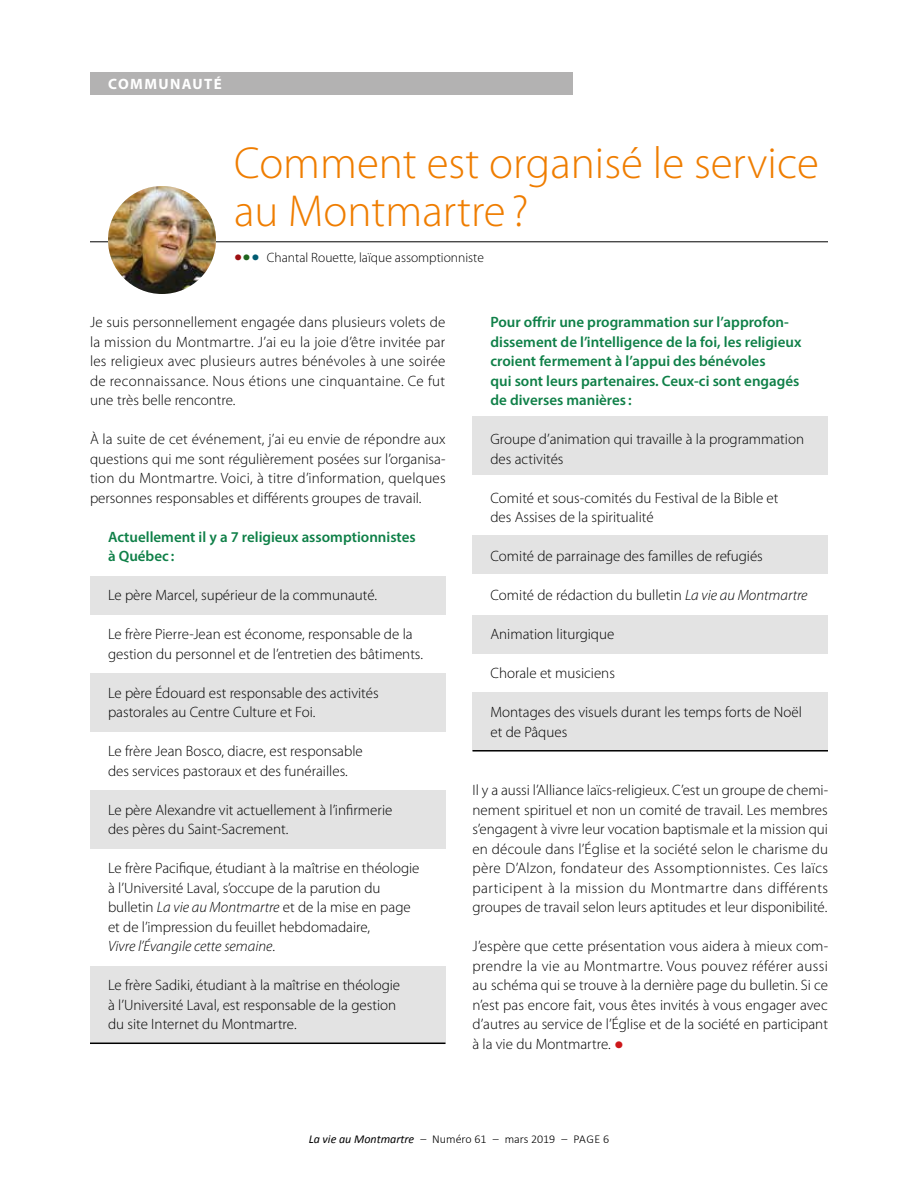
<style>
.page{position:relative;width:918px;height:1188px;background:#fff}
.page>*{position:absolute;margin:0;border:0;box-sizing:border-box;transform-origin:0 0}
.t1{font:300 45px/48px "Myriad Pro";color:#ef7d00}
.t2{font:300 39px "Myriad Pro";color:#cd171a}
.t3{font:300 33px "Myriad Pro";color:#9d0f12}
.t4{font:300 15px/19.5px "Myriad Pro";color:#000}
.t5{font:600 15px/19.5px "Myriad Pro";color:#0f8048}
.t6{font:700 15px "Myriad Pro";letter-spacing:.095em;color:#fff}
.t7{font:300 13.5px "Myriad Pro";color:#000}
.t8{font:300 12px "Calibri";color:#000}
.s1{color:#1f641e}
.s2{color:#005b71}
.s3{font-style:italic}
.s4{font-weight:400;font-style:italic}
</style>
<div class="page">
<div style="left:90px;top:72px;width:483px;height:22px;background:#b3b2b2"></div>
<hr style="left:90px;top:242px;width:738px;height:1px;background:#000">
<img style="left:108px;top:186px;width:108px;height:108px;border-radius:54px">
<div style="left:90px;top:576px;width:356px;height:39px;background:#e3e3e3"></div>
<div style="left:90px;top:674px;width:356px;height:58px;background:#e3e3e3"></div>
<div style="left:90px;top:790px;width:356px;height:59px;background:#e3e3e3"></div>
<div style="left:90px;top:966px;width:356px;height:78px;background:#e3e3e3"></div>
<hr style="left:90px;top:1043px;width:356px;height:1px;background:#000">
<div style="left:472px;top:416px;width:356px;height:59px;background:#e3e3e3"></div>
<div style="left:472px;top:692px;width:356px;height:59px;background:#e3e3e3"></div>
<div style="left:472px;top:536px;width:356px;height:38px;background:#e3e3e3"></div>
<div style="left:472px;top:615px;width:356px;height:39px;background:#e3e3e3"></div>
<hr style="left:472px;top:750px;width:356px;height:2px;background:#000">
<p class="t6" style="left:108px;top:74px;width:115px">COMMUNAUTÉ</p>
<h1 class="t1" style="left:234px;top:138px;width:586px">Comment est organisé le service au Montmartre ?</h1>
<h3 class="t3" style="left:234px;top:235px;width:27px">•<span class="s1">•</span><span class="s2">•</span></h3>
<p class="t7" style="left:267px;top:249px;width:219px">Chantal Rouette, laïque assomptionniste</p>
<p class="t4" style="left:90px;top:312px;width:357px;text-align:justify">Je suis personnellement engagée dans plusieurs volets de la mission du Montmartre. J’ai eu la joie d’être invitée par les religieux avec plusieurs autres bénévoles à une soirée de reconnaissance. Nous étions une cinquantaine. Ce fut une très belle rencontre.</p>
<p class="t4" style="left:90px;top:429px;width:357px;text-align:justify">À la suite de cet événement, j’ai eu envie de répondre aux questions qui me sont régulièrement posées sur l’organisa&shy;tion du Montmartre. Voici, à titre d’information, quelques personnes responsables et différents groupes de travail.</p>
<p class="t5" style="left:108px;top:526px;width:309px">Actuellement il y a 7 religieux assomptionnistes à Québec :</p>
<p class="t4" style="left:108px;top:585px;width:271px">Le père Marcel, supérieur de la communauté.</p>
<p class="t4" style="left:108px;top:624px;width:317px">Le frère Pierre-Jean est économe, responsable de la gestion du personnel et de l’entretien des bâtiments.</p>
<p class="t4" style="left:108px;top:683px;width:272px">Le père Édouard est responsable des activités pastorales au Centre Culture et Foi.</p>
<p class="t4" style="left:108px;top:741px;width:256px">Le frère Jean Bosco, diacre, est responsable des services pastoraux et des funérailles.</p>
<p class="t4" style="left:108px;top:800px;width:286px">Le père Alexandre vit actuellement à l’infirmerie des pères du Saint-Sacrement.</p>
<p class="t4" style="left:108px;top:858px;width:313px">Le frère Pacifique, étudiant à la maîtrise en théologie à l’Université Laval, s’occupe de la parution du bulletin <span class="s3">La vie au Montmartre</span> et de la mise en page et de l’impression du feuillet hebdomadaire,<br><span class="s3">Vivre l’Évangile cette semaine</span>.</p>
<p class="t4" style="left:108px;top:975px;width:294px">Le frère Sadiki, étudiant à la maîtrise en théologie à l’Université Laval, est responsable de la gestion du site Internet du Montmartre.</p>
<p class="t5" style="left:490px;top:312px;width:313px">Pour offrir une programmation sur l’approfon&shy;dissement de l’intelligence de la foi, les religieux croient fermement à l’appui des bénévoles<br>qui sont leurs partenaires. Ceux-ci sont engagés de diverses manières :</p>
<p class="t4" style="left:490px;top:429px;width:315px">Groupe d’animation qui travaille à la programmation des activités</p>
<p class="t4" style="left:490px;top:488px;width:290px">Comité et sous-comités du Festival de la Bible et des Assises de la spiritualité</p>
<p class="t4" style="left:490px;top:546px;width:274px">Comité de parrainage des familles de refugiés</p>
<p class="t4" style="left:490px;top:585px;width:319px">Comité de rédaction du bulletin <span class="s3">La vie au Montmartre</span></p>
<p class="t4" style="left:490px;top:624px;width:125px">Animation liturgique</p>
<p class="t4" style="left:490px;top:663px;width:126px">Chorale et musiciens</p>
<p class="t4" style="left:490px;top:702px;width:313px">Montages des visuels durant les temps forts de Noël et de Pâques</p>
<p class="t4" style="left:472px;top:780px;width:357px;text-align:justify">Il y a aussi l’Alliance laïcs-religieux. C’est un groupe de chemi&shy;nement spirituel et non un comité de travail. Les membres s’engagent à vivre leur vocation baptismale et la mission qui en découle dans l’Église et la société selon le charisme du père D’Alzon, fondateur des Assomptionnistes. Ces laïcs participent à la mission du Montmartre dans différents groupes de travail selon leurs aptitudes et leur disponibilité.</p>
<p class="t4" style="left:472px;top:936px;width:357px;text-align:justify">J’espère que cette présentation vous aidera à mieux com&shy;prendre la vie au Montmartre. Vous pouvez référer aussi au schéma qui se trouve à la dernière page du bulletin. Si ce n’est pas encore fait, vous êtes invités à vous engager avec d’autres au service de l’Église et de la société en participant à la vie du Montmartre.</p>
<h2 class="t2" style="left:614px;top:1018px;width:11px">•</h2>
<p class="t8" style="left:309px;top:1132px;width:302px"><span class="s4">La vie au Montmartre</span> – Numéro 61 – mars 2019 – PAGE 6</p>
</div>
